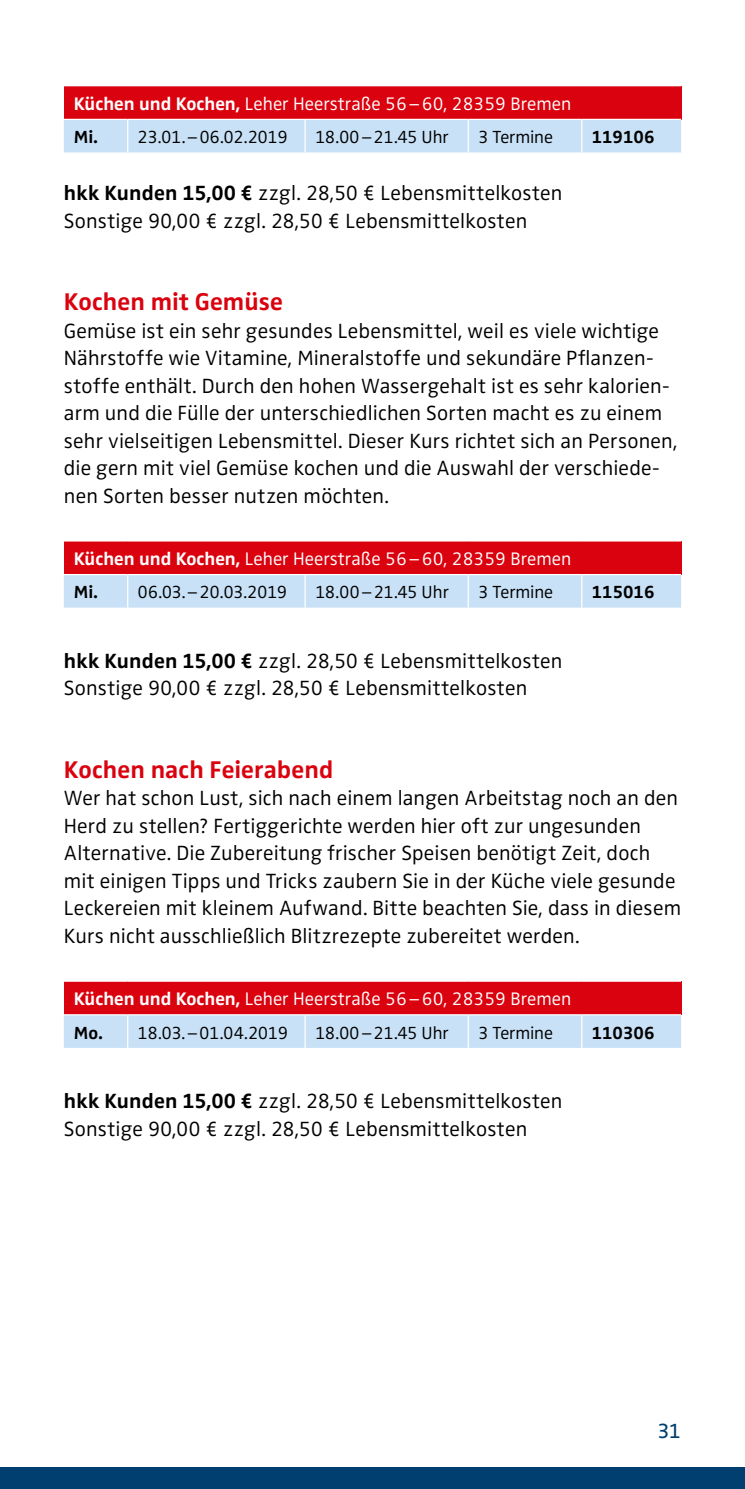
<style>
.page{position:relative;width:745px;height:1489px;background:#fff}
.page>*{position:absolute;margin:0;border:0;box-sizing:border-box;transform-origin:0 0}
.t1{font:700 25px "Zwo";letter-spacing:.005em;color:#da020e}
.t2{font:300 21.25px/27.5px "Zwo";letter-spacing:.01em;color:#000}
.t3{font:21.25px "Zwo";color:#003f6f}
.t4{font:300 18.75px "Zwo";color:#fff}
.t5{font:300 18px "Zwo";letter-spacing:-.025em;color:#000}
.t6{font:700 18px "Zwo";color:#000}
.s1{font-weight:700}
</style>
<div class="page">
<div style="left:0;top:1467px;width:744px;height:21px;background:#003f6f"></div>
<div style="left:64px;top:86px;width:616px;height:33px;background:#da020e"></div>
<div style="left:64px;top:120px;width:616px;height:32px;background:#c8e1f6"></div>
<hr style="left:127px;top:120px;width:1px;height:32px;background:#fff">
<hr style="left:304px;top:120px;width:1px;height:32px;background:#fff">
<hr style="left:467px;top:120px;width:1px;height:32px;background:#fff">
<hr style="left:580px;top:120px;width:2px;height:32px;background:#fff">
<div style="left:64px;top:541px;width:616px;height:33px;background:#da020e"></div>
<div style="left:64px;top:575px;width:616px;height:32px;background:#c8e1f6"></div>
<hr style="left:127px;top:575px;width:1px;height:32px;background:#fff">
<hr style="left:304px;top:575px;width:1px;height:32px;background:#fff">
<hr style="left:467px;top:575px;width:1px;height:32px;background:#fff">
<hr style="left:580px;top:575px;width:2px;height:32px;background:#fff">
<div style="left:64px;top:981px;width:616px;height:33px;background:#da020e"></div>
<div style="left:64px;top:1015px;width:616px;height:32px;background:#c8e1f6"></div>
<hr style="left:127px;top:1015px;width:1px;height:32px;background:#fff">
<hr style="left:304px;top:1015px;width:1px;height:32px;background:#fff">
<hr style="left:467px;top:1015px;width:1px;height:32px;background:#fff">
<hr style="left:580px;top:1015px;width:2px;height:32px;background:#fff">
<p class="t4" style="left:74px;top:93px;width:499px"><span class="s1">Küchen und Kochen,</span> Leher Heerstraße 56–60, 28359 Bremen</p>
<p class="t5" style="left:74px;top:127px;width:215px"><span class="s1">Mi.</span> 23.01.–06.02.2019</p>
<p class="t5" style="left:315px;top:127px;width:135px">18.00–21.45 Uhr</p>
<p class="t5" style="left:478px;top:127px;width:76px">3 Termine</p>
<p class="t6" style="left:591px;top:127px;width:64px">119106</p>
<p class="t2" style="left:64px;top:179px;width:499px"><span class="s1">hkk Kunden 15,00 €</span> zzgl. 28,50 € Lebensmittelkosten<br>Sonstige 90,00 € zzgl. 28,50 € Lebensmittelkosten</p>
<p class="t1" style="left:64px;top:287px;width:220px">Kochen mit Gemüse</p>
<p class="t2" style="left:64px;top:317px;width:615px">Gemüse ist ein sehr gesundes Lebensmittel, weil es viele wichtige Nährstoffe wie Vitamine, Mineralstoffe und sekundäre Pflanzen&shy;stoffe enthält. Durch den hohen Wassergehalt ist es sehr kalorien&shy;arm und die Fülle der unterschiedlichen Sorten macht es zu einem sehr vielseitigen Lebensmittel. Dieser Kurs richtet sich an Personen, die gern mit viel Gemüse kochen und die Auswahl der verschiede&shy;nen Sorten besser nutzen möchten.</p>
<p class="t4" style="left:74px;top:548px;width:499px"><span class="s1">Küchen und Kochen,</span> Leher Heerstraße 56–60, 28359 Bremen</p>
<p class="t5" style="left:74px;top:582px;width:215px"><span class="s1">Mi.</span> 06.03.–20.03.2019</p>
<p class="t5" style="left:315px;top:582px;width:135px">18.00–21.45 Uhr</p>
<p class="t5" style="left:478px;top:582px;width:76px">3 Termine</p>
<p class="t6" style="left:591px;top:581px;width:64px">115016</p>
<p class="t2" style="left:64px;top:647px;width:499px"><span class="s1">hkk Kunden 15,00 €</span> zzgl. 28,50 € Lebensmittelkosten<br>Sonstige 90,00 € zzgl. 28,50 € Lebensmittelkosten</p>
<p class="t1" style="left:64px;top:755px;width:271px">Kochen nach Feierabend</p>
<p class="t2" style="left:64px;top:784px;width:618px">Wer hat schon Lust, sich nach einem langen Arbeitstag noch an den Herd zu stellen? Fertiggerichte werden hier oft zur ungesunden Alternative. Die Zubereitung frischer Speisen benötigt Zeit, doch mit einigen Tipps und Tricks zaubern Sie in der Küche viele gesunde Leckereien mit kleinem Aufwand. Bitte beachten Sie, dass in diesem Kurs nicht ausschließlich Blitzrezepte zubereitet werden.</p>
<p class="t4" style="left:74px;top:988px;width:499px"><span class="s1">Küchen und Kochen,</span> Leher Heerstraße 56–60, 28359 Bremen</p>
<p class="t5" style="left:74px;top:1022px;width:216px"><span class="s1">Mo.</span> 18.03.–01.04.2019</p>
<p class="t5" style="left:315px;top:1022px;width:135px">18.00–21.45 Uhr</p>
<p class="t5" style="left:478px;top:1022px;width:76px">3 Termine</p>
<p class="t6" style="left:591px;top:1021px;width:64px">110306</p>
<p class="t2" style="left:64px;top:1087px;width:499px"><span class="s1">hkk Kunden 15,00 €</span> zzgl. 28,50 € Lebensmittelkosten<br>Sonstige 90,00 € zzgl. 28,50 € Lebensmittelkosten</p>
<p class="t3" style="left:657px;top:1418px;width:25px">31</p>
</div>
